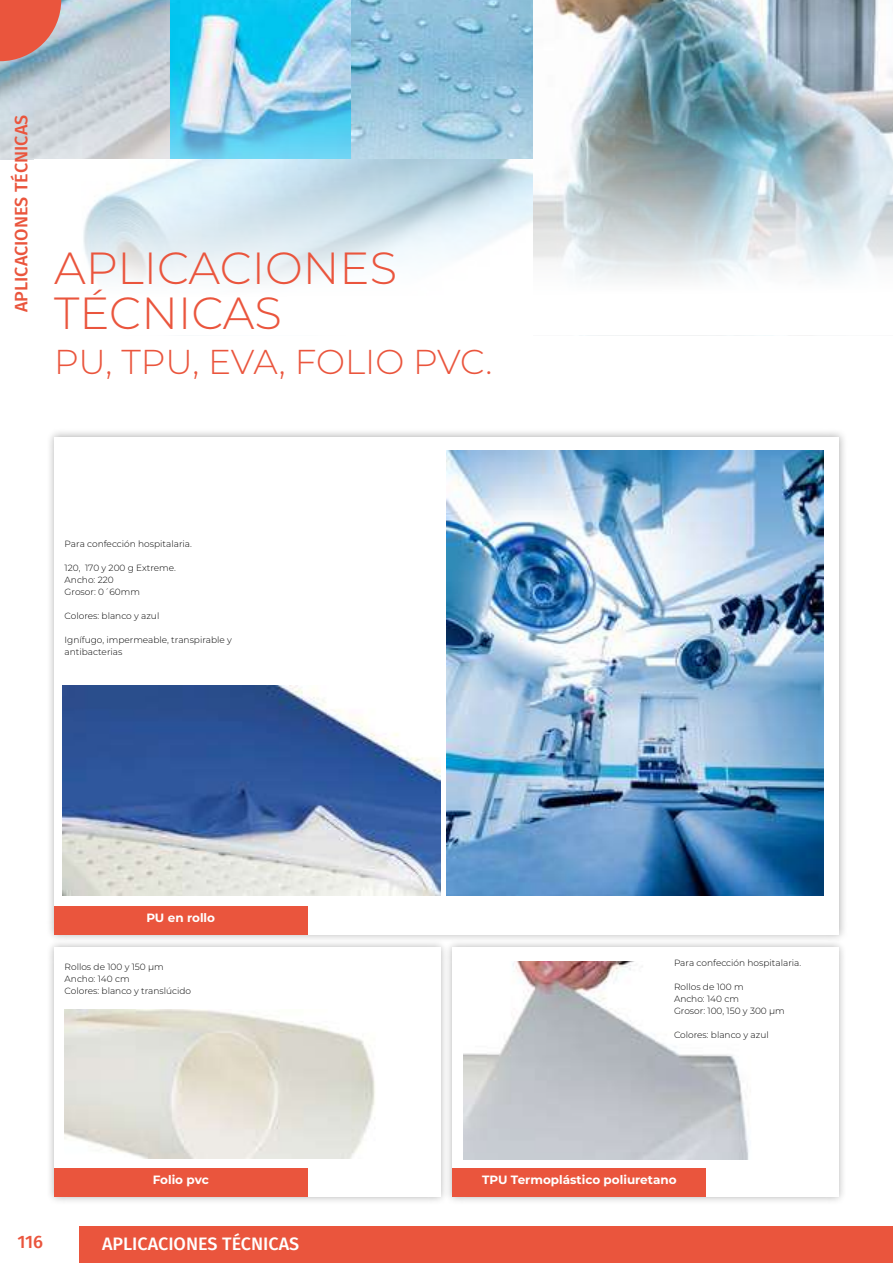
<style>
.page{position:relative;width:893px;height:1263px;background:#fff}
.page>*{position:absolute;margin:0;border:0;box-sizing:border-box;transform-origin:0 0}
.t1{font:300 45px/45px "Montserrat";color:#ea553d}
.t2{font:300 34.5px "Montserrat";letter-spacing:-.005em;color:#ea553d}
.t3{font:500 18px "Fira Sans";color:#ea553d}
.t4{font:500 18px "Fira Sans";color:#fff}
.t5{font:700 12px "Montserrat";color:#fff}
.t6{font:300 9px/12px "Montserrat";color:#000}
</style>
<div class="page">
<img style="left:0;top:0;width:893px;height:336px">
<div style="left:80px;top:1226px;width:813px;height:37px;background:#ea553d"></div>
<div style="left:46px;top:429px;width:801px;height:513px;background:#000;opacity:.3"></div>
<div style="left:54px;top:437px;width:785px;height:497px;background:#fff"></div>
<div style="left:46px;top:939px;width:402px;height:265px;background:#000;opacity:.3"></div>
<div style="left:54px;top:947px;width:386px;height:249px;background:#fff"></div>
<div style="left:445px;top:939px;width:402px;height:265px;background:#000;opacity:.3"></div>
<div style="left:453px;top:947px;width:386px;height:249px;background:#fff"></div>
<img style="left:65px;top:1010px;width:310px;height:149px">
<img style="left:63px;top:685px;width:377px;height:210px">
<img style="left:446px;top:451px;width:378px;height:444px">
<img style="left:463px;top:961px;width:286px;height:198px">
<svg style="left:0;top:0;width:61px;height:61px"></svg>
<div style="left:54px;top:906px;width:253px;height:28px;background:#ea553d"></div>
<div style="left:54px;top:1168px;width:253px;height:28px;background:#ea553d"></div>
<div style="left:453px;top:1168px;width:253px;height:28px;background:#ea553d"></div>
<h3 class="t3" style="left:7px;top:312px;width:199px;rotate:-90deg">APLICACIONES TÉCNICAS</h3>
<h1 class="t1" style="left:54px;top:244px;width:345px">APLICACIONES<br>TÉCNICAS</h1>
<h2 class="t2" style="left:54px;top:338px;width:440px">PU, TPU, EVA, FOLIO PVC.</h2>
<p class="t6" style="left:65px;top:537px;width:129px">Para confección hospitalaria.</p>
<p class="t6" style="left:65px;top:561px;width:113px">120, 170 y 200 g Extreme.<br>Ancho: 220<br>Grosor: 0´60mm</p>
<p class="t6" style="left:65px;top:609px;width:96px">Colores: blanco y azul</p>
<p class="t6" style="left:65px;top:633px;width:169px">Ignífugo, impermeable, transpirable y antibacterias</p>
<h3 class="t5" style="left:146px;top:909px;width:70px">PU en rollo</h3>
<p class="t6" style="left:65px;top:960px;width:128px">Rollos de 100 y 150 µm<br>Ancho: 140 cm<br>Colores: blanco y translúcido</p>
<p class="t6" style="left:674px;top:956px;width:129px">Para confección hospitalaria.</p>
<p class="t6" style="left:674px;top:980px;width:112px">Rollos de 100 m<br>Ancho: 140 cm<br>Grosor: 100, 150 y 300 µm</p>
<p class="t6" style="left:674px;top:1028px;width:96px">Colores: blanco y azul</p>
<h3 class="t5" style="left:153px;top:1171px;width:58px">Folio pvc</h3>
<h3 class="t5" style="left:482px;top:1171px;width:196px">TPU Termoplástico poliuretano</h3>
<h3 class="t3" style="left:17px;top:1227px;width:27px">116</h3>
<h3 class="t4" style="left:102px;top:1229px;width:199px">APLICACIONES TÉCNICAS</h3>
</div>
